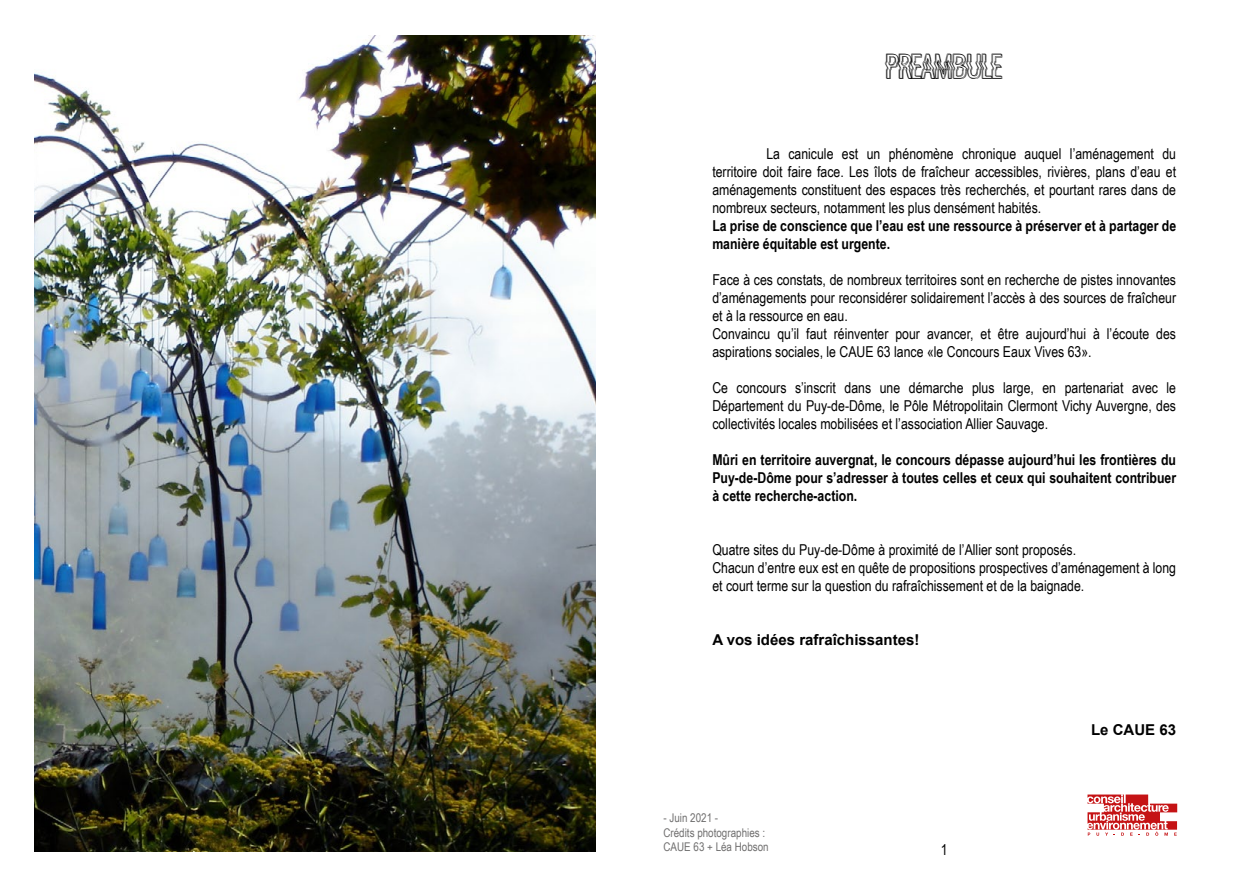
<style>
.page{position:relative;width:1259px;height:893px;background:#fff}
.page>*{position:absolute;margin:0;border:0;box-sizing:border-box;transform-origin:0 0}
.t1{font:36px "La Distorsionada";color:#000}
.t2{font:15px/18px "Arial Narrow";color:#000;text-align:justify}
.t3{font:700 15px/18px "Arial Narrow";color:#000}
.t4{font:700 15px "Arial";color:#000}
.t5{font:12px/14.4px "Arial Narrow";color:#706f6f}
</style>
<div class="page">
<svg style="left:1087px;top:794px;width:90px;height:42px"></svg>
<img style="left:34px;top:35px;width:561px;height:816px">
<h1 class="t1" style="left:886px;top:50px;width:117px">PREAMBULE</h1>
<p class="t2" style="left:712px;top:144px;width:465px;text-indent:54px">La canicule est un phénomène chronique auquel l’aménagement du territoire doit faire face. Les îlots de fraîcheur accessibles, rivières, plans d’eau et aménagements constituent des espaces très recherchés, et pourtant rares dans de nombreux secteurs, notamment les plus densément habités.</p>
<p class="t3" style="left:712px;top:216px;width:465px">La prise de conscience que l’eau est une ressource à préserver et à partager de manière équitable est urgente.</p>
<p class="t2" style="left:712px;top:270px;width:465px;text-align:left">Face à ces constats, de nombreux territoires sont en recherche de pistes innovantes d’aménagements pour reconsidérer solidairement l’accès à des sources de fraîcheur et à la ressource en eau.<br>Convaincu qu’il faut réinventer pour avancer, et être aujourd’hui à l’écoute des aspirations sociales, le CAUE 63 lance «le Concours Eaux Vives 63».</p>
<p class="t2" style="left:712px;top:378px;width:465px">Ce concours s’inscrit dans une démarche plus large, en partenariat avec le Département du Puy-de-Dôme, le Pôle Métropolitain Clermont Vichy Auvergne, des collectivités locales mobilisées et l’association Allier Sauvage.</p>
<p class="t3" style="left:712px;top:450px;width:465px;text-align:justify">Mûri en territoire auvergnat, le concours dépasse aujourd’hui les frontières du Puy-de-Dôme pour s’adresser à toutes celles et ceux qui souhaitent contribuer à cette recherche-action.</p>
<p class="t2" style="left:712px;top:540px;width:465px;text-align:left">Quatre sites du Puy-de-Dôme à proximité de l’Allier sont proposés.<br>Chacun d’entre eux est en quête de propositions prospectives d’aménagement à long et court terme sur la question du rafraîchissement et de la baignade.</p>
<p class="t4" style="left:712px;top:629px;width:209px">A vos idées rafraîchissantes!</p>
<p class="t5" style="left:663px;top:810px;width:107px">- Juin 2021 -<br>Crédits photographies :<br>CAUE 63 + Léa Hobson</p>
<p class="t2" style="left:941px;top:841px;width:8px">1</p>
<p class="t4" style="left:1091px;top:719px;width:87px">Le CAUE 63</p>
</div>
